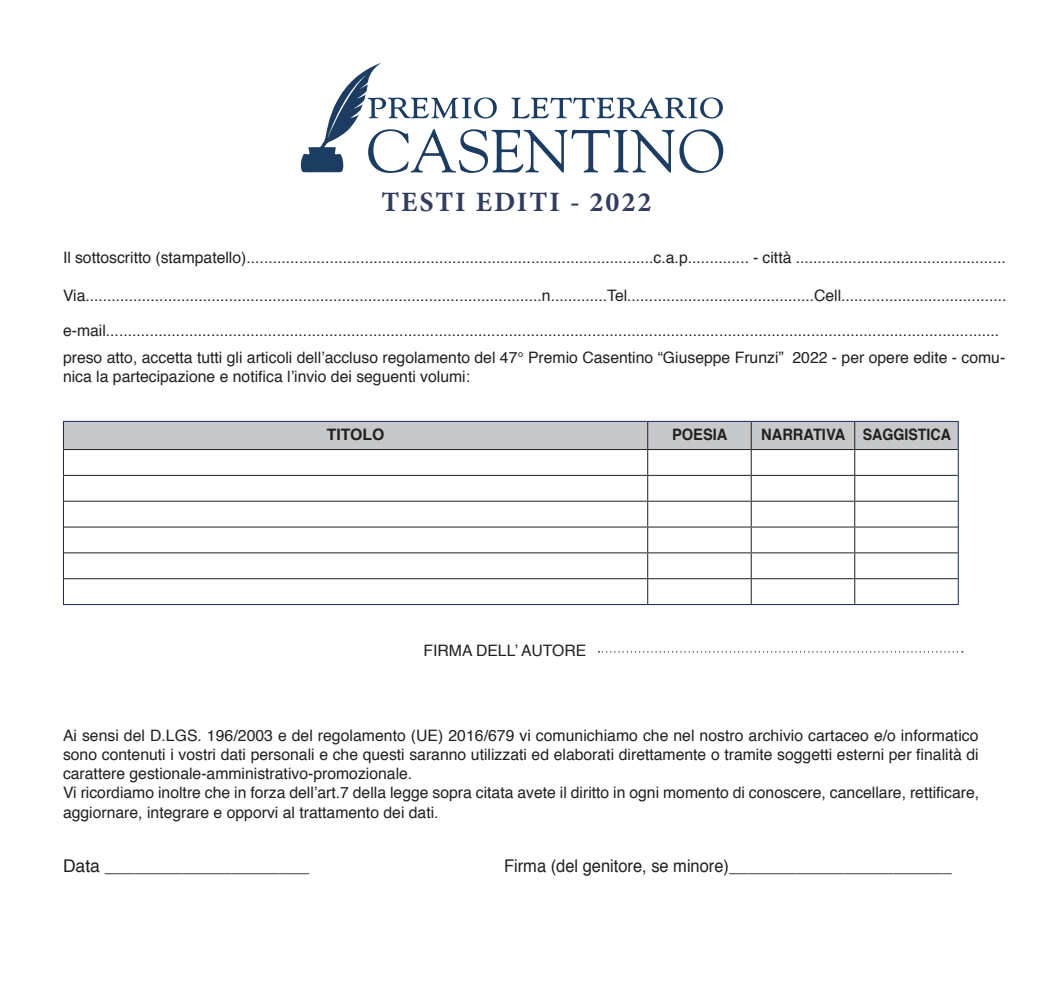
<style>
.page{position:relative;width:1042px;height:993px;background:#fff}
.page>*{position:absolute;margin:0;border:0;box-sizing:border-box;transform-origin:0 0}
.t1{font:700 28px "Minion Pro";letter-spacing:.07em;color:#323c5e}
.t2{font:17.5px "Helvetica";color:#231f20;scale:.94 1}
.t3{font:17.5px "Helvetica";color:#231f20}
.t4{font:15.75px/19.2px "Helvetica";color:#231f20}
.t5{font:700 15.75px "Helvetica";color:#231f20;scale:.93 1}
.t6{font:700 15.75px "Helvetica";color:#231f20}
</style>
<div class="page">
<svg style="left:301px;top:63px;width:422px;height:110px"></svg>
<svg style="left:63px;top:421px;width:896px;height:183px"></svg>
<hr style="left:63px;top:604px;width:585px;height:1px;background:#122564">
<hr style="left:648px;top:604px;width:103px;height:1px;background:#122564">
<hr style="left:751px;top:604px;width:104px;height:1px;background:#122564">
<hr style="left:855px;top:604px;width:103px;height:1px;background:#122564">
<svg style="left:598px;top:651px;width:365px;height:1px"></svg>
<h1 class="t1" style="left:381px;top:182px;width:272px">TESTI EDITI - 2022</h1>
<p class="t4" style="left:63px;top:248px;width:944px">Il sottoscritto (stampatello).............................................................................................c.a.p.............. - città ................................................</p>
<p class="t4" style="left:63px;top:286px;width:945px">Via.........................................................................................................n.............Tel...........................................Cell......................................</p>
<p class="t4" style="left:63px;top:318px;width:944px;line-height:26.2px">e-mail............................................................................................................................................................................................................ preso atto, accetta tutti gli articoli dell’accluso regolamento del 47° Premio Casentino “Giuseppe Frunzi” 2022 - per opere edite - comu-</p>
<p class="t4" style="left:63px;top:367px;width:409px">nica la partecipazione e notifica l’invio dei seguenti volumi:</p>
<p class="t6" style="left:327px;top:422px;width:59px">TITOLO</p>
<p class="t5" style="left:672px;top:422px;width:61px">POESIA</p>
<p class="t5" style="left:761px;top:422px;width:205px">NARRATIVA SAGGISTICA</p>
<p class="t4" style="left:423px;top:641px;width:162px">firma dell’ autore</p>
<p class="t4" style="left:63px;top:725px;width:917px">Ai sensi del D.lg s. 196/2003 e del regolamento (UE) 2016/679 vi comunichiamo che nel nostro archivio cartaceo e/o informatico sono contenuti i vostri dati personali e che questi saranno utilizzati ed elaborati direttamente o tramite soggetti esterni per finalità di carattere gestionale-amministrativo-promozionale.<br>Vi ricordiamo inoltre che in forza dell’art.7 della legge sopra citata avete il diritto in ogni momento di conoscere, cancellare, rettificare, aggiornare, integrare e opporvi al trattamento dei dati.</p>
<p class="t3" style="left:63px;top:851px;width:248px">Data _____________________</p>
<p class="t2" style="left:504px;top:851px;width:478px">Firma (del genitore, se minore)_______________________</p>
</div>
